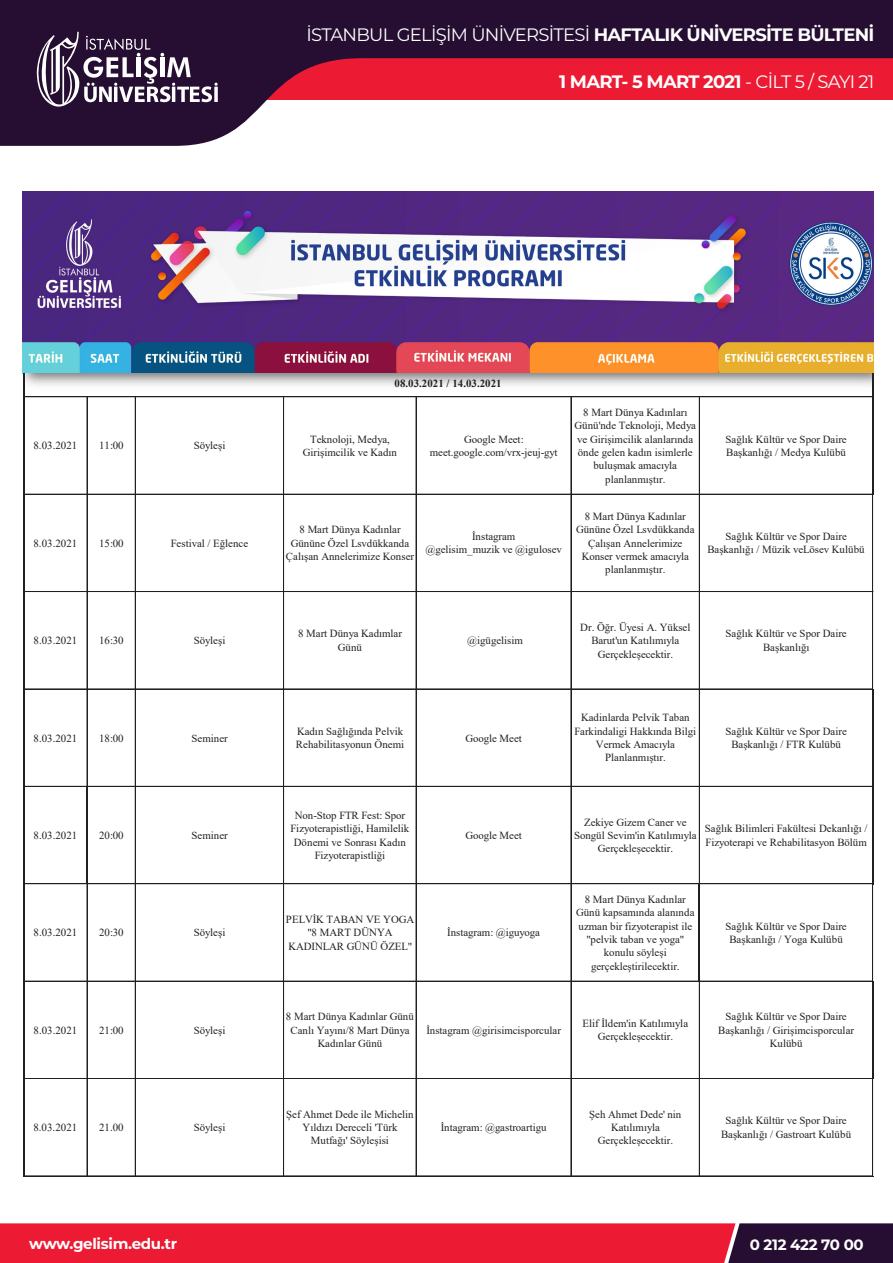
<style>
.page{position:relative;width:893px;height:1263px;background:#fff}
.page>*{position:absolute;margin:0;border:0;box-sizing:border-box;transform-origin:0 0}
.t1{font:18px "Montserrat";letter-spacing:-.04em;color:#fff}
.t2{font:700 18px "Montserrat";letter-spacing:-.04em;color:#fff}
.t3{font:700 15px "Montserrat";letter-spacing:-.02em;color:#fff}
.t4{font:10.8px/13.4px "Times New Roman";color:#231f20;text-align:center}
.t5{font:700 10.8px "Times New Roman";letter-spacing:.005em;color:#231f20}
.s1{font-weight:700}
.s2{font-weight:400}
</style>
<div class="page">
<svg style="left:0;top:0;width:893px;height:146px;fill:#250e31"></svg>
<svg style="left:33px;top:32px;width:185px;height:76px"></svg>
<svg style="left:0;top:1223px;width:893px;height:40px;background:#c91b35"></svg>
<img style="left:23px;top:191px;width:851px;height:182px">
<hr style="left:872px;top:397px;width:1px;height:98px;background:#231f20">
<hr style="left:872px;top:495px;width:1px;height:194px;background:#231f20">
<hr style="left:24px;top:786px;width:63px;height:1px;background:#231f20">
<hr style="left:87px;top:397px;width:1px;height:389px;background:#231f20">
<hr style="left:24px;top:883px;width:62px;height:1px;background:#231f20">
<hr style="left:24px;top:884px;width:63px;height:1px;background:#231f20">
<hr style="left:87px;top:786px;width:1px;height:98px;background:#231f20">
<hr style="left:88px;top:883px;width:611px;height:1px;background:#231f20">
<hr style="left:88px;top:884px;width:611px;height:1px;background:#231f20">
<hr style="left:699px;top:397px;width:1px;height:487px;background:#231f20">
<hr style="left:872px;top:689px;width:1px;height:195px;background:#231f20">
<hr style="left:24px;top:981px;width:675px;height:1px;background:#231f20">
<hr style="left:699px;top:884px;width:1px;height:97px;background:#231f20">
<hr style="left:872px;top:884px;width:1px;height:97px;background:#231f20">
<hr style="left:872px;top:981px;width:1px;height:98px;background:#231f20">
<hr style="left:24px;top:1175px;width:675px;height:1px;background:#231f20">
<hr style="left:24px;top:1176px;width:675px;height:1px;background:#231f20">
<hr style="left:699px;top:981px;width:1px;height:195px;background:#231f20">
<hr style="left:872px;top:1079px;width:1px;height:97px;background:#231f20">
<hr style="left:23px;top:397px;width:1px;height:780px;background:#231f20">
<hr style="left:87px;top:884px;width:1px;height:293px;background:#231f20">
<hr style="left:135px;top:397px;width:1px;height:780px;background:#231f20">
<hr style="left:283px;top:397px;width:1px;height:780px;background:#231f20">
<hr style="left:416px;top:397px;width:1px;height:780px;background:#231f20">
<hr style="left:571px;top:397px;width:1px;height:780px;background:#231f20">
<hr style="left:24px;top:396px;width:848px;height:1px;background:#231f20">
<hr style="left:24px;top:397px;width:848px;height:1px;background:#231f20">
<hr style="left:24px;top:494px;width:848px;height:1px;background:#231f20">
<hr style="left:24px;top:591px;width:849px;height:1px;background:#231f20">
<hr style="left:24px;top:689px;width:848px;height:1px;background:#231f20">
<hr style="left:88px;top:786px;width:784px;height:1px;background:#231f20">
<hr style="left:700px;top:883px;width:172px;height:1px;background:#231f20">
<hr style="left:700px;top:884px;width:172px;height:1px;background:#231f20">
<hr style="left:700px;top:981px;width:172px;height:1px;background:#231f20">
<hr style="left:24px;top:1078px;width:848px;height:1px;background:#231f20">
<hr style="left:700px;top:1175px;width:172px;height:1px;background:#231f20">
<hr style="left:700px;top:1176px;width:172px;height:1px;background:#231f20">
<img style="left:23px;top:373px;width:850px;height:20px">
<p class="t1" style="left:306px;top:22px;width:569px">İSTANBUL GELİŞİM ÜNİVERSİTESİ <span class="s1">HAFTALIK ÜNİVERSİTE BÜLTENİ</span></p>
<p class="t2" style="left:559px;top:69px;width:317px">1 MART- 5 MART 2021 <span class="s2">- CİLT 5 / SAYI 21</span></p>
<p class="t5" style="left:395px;top:375px;width:109px">08.03.2021 / 14.03.2021</p>
<p class="t4" style="left:33px;top:439px;width:45px">8.03.2021</p>
<p class="t4" style="left:99px;top:439px;width:26px">11:00</p>
<p class="t4" style="left:194px;top:439px;width:33px">Söyleşi</p>
<p class="t4" style="left:303px;top:432px;width:96px">Teknoloji, Medya,<br>Girişimcilik ve Kadın</p>
<p class="t4" style="left:430px;top:432px;width:129px">Google Meet: meet.google.com/vrx-jeuj-gyt</p>
<p class="t4" style="left:33px;top:536px;width:45px">8.03.2021</p>
<p class="t4" style="left:99px;top:536px;width:26px">15:00</p>
<p class="t4" style="left:171px;top:536px;width:79px">Festival / Eğlence</p>
<p class="t4" style="left:286px;top:523px;width:130px">8 Mart Dünya Kadınlar<br>Gününe Özel Lsvdükkanda<br>Çalışan Annelerimize Konser</p>
<p class="t4" style="left:425px;top:529px;width:138px">İnstagram<br>@gelisim_muzik ve @igulosev</p>
<p class="t4" style="left:575px;top:405px;width:123px">8 Mart Dünya Kadınları<br>Günü'nde Teknoloji, Medya ve Girişimcilik alanlarında önde gelen kadın isimlerle buluşmak amacıyla planlanmıştır.</p>
<p class="t4" style="left:576px;top:509px;width:120px">8 Mart Dünya Kadınlar<br>Gününe Özel Lsvdükkanda<br>Çalışan Annelerimize<br>Konser vermek amacıyla planlanmıştır.</p>
<p class="t4" style="left:726px;top:432px;width:123px;text-align:left">Sağlık Kültür ve Spor Daire<br>Başkanlığı / Medya Kulübü</p>
<p class="t4" style="left:707px;top:529px;width:159px">Sağlık Kültür ve Spor Daire<br>Başkanlığı / Müzik veLösev Kulübü</p>
<p class="t4" style="left:33px;top:633px;width:45px">8.03.2021</p>
<p class="t4" style="left:99px;top:633px;width:26px">16:30</p>
<p class="t4" style="left:194px;top:633px;width:33px">Söyleşi</p>
<p class="t4" style="left:298px;top:627px;width:105px">8 Mart Dünya Kadımlar<br>Günü</p>
<p class="t4" style="left:467px;top:633px;width:57px">@igügelisim</p>
<p class="t4" style="left:580px;top:620px;width:112px">Dr. Öğr. Üyesi A. Yüksel<br>Barut'un Katılımıyla<br>Gerçekleşecektir.</p>
<p class="t4" style="left:726px;top:627px;width:123px">Sağlık Kültür ve Spor Daire<br>Başkanlığı</p>
<p class="t4" style="left:33px;top:731px;width:45px">8.03.2021</p>
<p class="t4" style="left:99px;top:731px;width:26px">18:00</p>
<p class="t4" style="left:192px;top:731px;width:38px">Seminer</p>
<p class="t4" style="left:296px;top:724px;width:110px;text-align:left">Kadın Sağlığında Pelvik<br>Rehabilitasyonun Önemi</p>
<p class="t4" style="left:465px;top:731px;width:58px">Google Meet</p>
<p class="t4" style="left:33px;top:828px;width:45px">8.03.2021</p>
<p class="t4" style="left:99px;top:828px;width:26px">20:00</p>
<p class="t4" style="left:192px;top:828px;width:38px">Seminer</p>
<p class="t4" style="left:33px;top:926px;width:45px">8.03.2021</p>
<p class="t4" style="left:99px;top:926px;width:26px">20:30</p>
<p class="t4" style="left:194px;top:926px;width:33px">Söyleşi</p>
<p class="t4" style="left:291px;top:808px;width:120px">Non-Stop FTR Fest: Spor<br>Fizyoterapistliği, Hamilelik<br>Dönemi ve Sonrası Kadın<br>Fizyoterapistliği</p>
<p class="t4" style="left:286px;top:912px;width:130px">PELVİK TABAN VE YOGA "8 MART DÜNYA<br>KADINLAR GÜNÜ ÖZEL"</p>
<p class="t4" style="left:465px;top:828px;width:58px">Google Meet</p>
<p class="t4" style="left:447px;top:926px;width:94px">İnstagram: @iguyoga</p>
<p class="t4" style="left:575px;top:711px;width:123px">Kadinlarda Pelvik Taban<br>Farkindaligi Hakkında Bilgi<br>Vermek Amacıyla<br>Planlanmıştır.</p>
<p class="t4" style="left:726px;top:724px;width:123px">Sağlık Kültür ve Spor Daire<br>Başkanlığı / FTR Kulübü</p>
<p class="t4" style="left:574px;top:815px;width:124px">Zekiye Gizem Caner ve<br>Songül Sevim'in Katılımıyla<br>Gerçekleşecektir.</p>
<p class="t4" style="left:705px;top:821px;width:164px;text-align:left">Sağlık Bilimleri Fakültesi Dekanlığı /<br>Fizyoterapi ve Rehabilitasyon Bölüm</p>
<p class="t4" style="left:576px;top:892px;width:120px">8 Mart Dünya Kadınlar<br>Günü kapsamında alanında uzman bir fizyoterapist ile "pelvik taban ve yoga" konulu söyleşi gerçekleştirilecektir.</p>
<p class="t4" style="left:726px;top:919px;width:123px">Sağlık Kültür ve Spor Daire<br>Başkanlığı / Yoga Kulübü</p>
<p class="t4" style="left:34px;top:1023px;width:45px">8.03.2021</p>
<p class="t4" style="left:99px;top:1023px;width:26px">21:00</p>
<p class="t4" style="left:194px;top:1023px;width:33px">Söyleşi</p>
<p class="t4" style="left:33px;top:1120px;width:45px">8.03.2021</p>
<p class="t4" style="left:99px;top:1120px;width:26px">21.00</p>
<p class="t4" style="left:194px;top:1120px;width:33px">Söyleşi</p>
<p class="t4" style="left:286px;top:1010px;width:129px">8 Mart Dünya Kadınlar Günü<br>Canlı Yayını/8 Mart Dünya<br>Kadınlar Günü</p>
<p class="t4" style="left:426px;top:1023px;width:136px">İnstagram @girisimcisporcular</p>
<p class="t4" style="left:583px;top:1016px;width:107px">Elif İldem'in Katılımıyla<br>Gerçekleşecektir.</p>
<p class="t4" style="left:718px;top:1010px;width:137px">Sağlık Kültür ve Spor Daire<br>Başkanlığı / Girişimcisporcular<br>Kulübü</p>
<p class="t4" style="left:286px;top:1107px;width:129px">Şef Ahmet Dede ile Michelin<br>Yıldızı Dereceli 'Türk<br>Mutfağı' Söyleşisi</p>
<p class="t4" style="left:441px;top:1120px;width:107px">İntagram: @gastroartigu</p>
<p class="t4" style="left:589px;top:1107px;width:94px">Şeh Ahmet Dede' nin<br>Katılımıyla<br>Gerçekleşecektir.</p>
<p class="t4" style="left:721px;top:1114px;width:131px">Sağlık Kültür ve Spor Daire<br>Başkanlığı / Gastroart Kulübü</p>
<p class="t3" style="left:29px;top:1233px;width:150px">www.gelisim.edu.tr</p>
<p class="t3" style="left:750px;top:1234px;width:116px">0 212 422 70 00</p>
</div>
